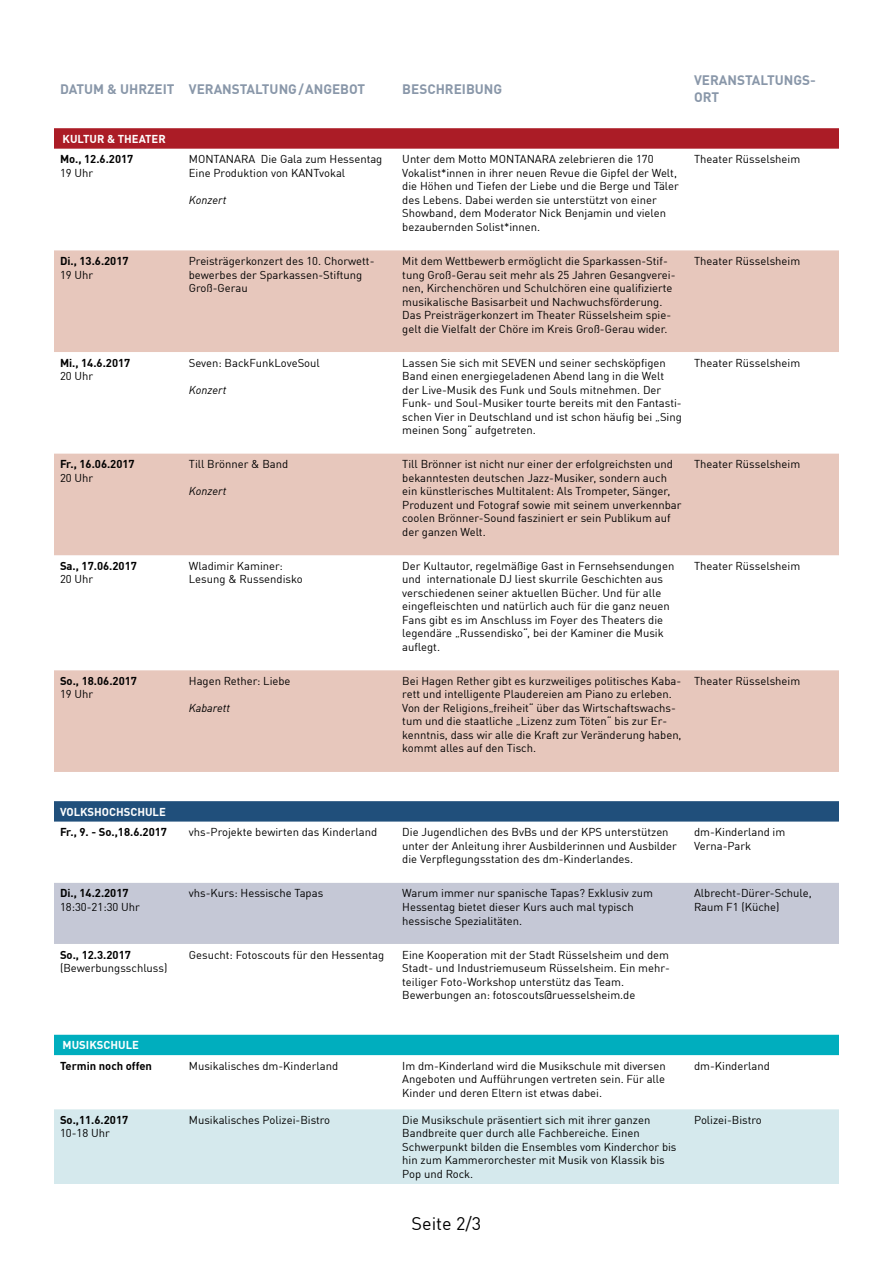
<style>
.page{position:relative;width:893px;height:1263px;background:#fff}
.page>*{position:absolute;margin:0;border:0;box-sizing:border-box;transform-origin:0 0}
.t1{font:18px "DIN Offc";color:#000}
.t2{font:700 13.5px/16.2px "DIN Offc";color:#8997a9}
.t3{font:11.25px/13.5px "DIN Offc";color:#000}
.t4{font:700 11.25px "DIN Offc";color:#000}
.t5{font:700 11.25px "DIN Offc";color:#fff}
.t6{font:italic 11.25px "DIN Offc";color:#000}
</style>
<div class="page">
<svg style="left:54px;top:128px;width:785px;height:21px;background:#ad212b"></svg>
<svg style="left:54px;top:250px;width:785px;height:522px;fill:#e7c7bc"></svg>
<svg style="left:54px;top:801px;width:785px;height:21px;background:#26537e"></svg>
<div style="left:54px;top:883px;width:785px;height:61px;background:#c5c8d6"></div>
<div style="left:54px;top:1035px;width:785px;height:21px;background:#00aebe"></div>
<div style="left:54px;top:1109px;width:785px;height:75px;background:#d5e9ed"></div>
<p class="t2" style="left:60px;top:80px;width:19px">DATUM</p>
<p class="t2" style="left:107px;top:80px;width:55px">&amp; UHRZEIT</p>
<p class="t2" style="left:189px;top:80px;width:18px">VERANSTALTUNG</p>
<p class="t2" style="left:298px;top:80px;width:68px">/ANGEBOT</p>
<p class="t2" style="left:402px;top:80px;width:43px">BESCHREIBUNG</p>
<p class="t2" style="left:694px;top:72px;width:123px">VERANSTALTUNGS-<br>ORT</p>
<p class="t5" style="left:63px;top:131px;width:105px">KULTUR &amp; THEATER</p>
<p class="t4" style="left:60px;top:152px;width:75px">MO., 12.6.2017</p>
<p class="t3" style="left:60px;top:166px;width:35px">19 Uhr</p>
<p class="t3" style="left:189px;top:152px;width:195px">MONTANARA Die Gala zum Hessentag<br>Eine Produktion von KANTvokal</p>
<p class="t6" style="left:189px;top:193px;width:39px">Konzert</p>
<p class="t3" style="left:402px;top:152px;width:278px">Unter dem Motto MONTANARA zelebrieren die 170<br>Vokalist*innen in ihrer neuen Revue die Gipfel der Welt, die Höhen und Tiefen der Liebe und die Berge und Täler des Lebens. Dabei werden sie unterstützt von einer Showband, dem Moderator Nick Benjamin und vielen bezaubernden Solist*innen.</p>
<p class="t3" style="left:694px;top:152px;width:108px">Theater Rüsselsheim</p>
<p class="t4" style="left:60px;top:254px;width:70px">DI., 13.6.2017</p>
<p class="t3" style="left:60px;top:267px;width:35px">19 Uhr</p>
<p class="t3" style="left:189px;top:254px;width:187px">Preisträgerkonzert des 10. Chorwett&shy;bewerbes der Sparkassen-Stiftung<br>Groß-Gerau</p>
<p class="t3" style="left:402px;top:254px;width:275px">Mit dem Wettbewerb ermöglicht die Sparkassen-Stif&shy;tung Groß-Gerau seit mehr als 25 Jahren Gesangverei&shy;nen, Kirchenchören und Schulchören eine qualifizierte musikalische Basisarbeit und Nachwuchsförderung.<br>Das Preisträgerkonzert im Theater Rüsselsheim spie&shy;gelt die Vielfalt der Chöre im Kreis Groß-Gerau wider.</p>
<p class="t3" style="left:694px;top:254px;width:108px">Theater Rüsselsheim</p>
<p class="t4" style="left:60px;top:355px;width:72px">MI., 14.6.2017</p>
<p class="t3" style="left:60px;top:369px;width:35px">20 Uhr</p>
<p class="t3" style="left:189px;top:356px;width:133px">Seven: BackFunkLoveSoul</p>
<p class="t6" style="left:189px;top:383px;width:39px">Konzert</p>
<p class="t3" style="left:402px;top:356px;width:281px">Lassen Sie sich mit SEVEN und seiner sechsköpfigen Band einen energiegeladenen Abend lang in die Welt der Live-Musik des Funk und Souls mitnehmen. Der Funk- und Soul-Musiker tourte bereits mit den Fantasti&shy;schen Vier in Deutschland und ist schon häufig bei „Sing meinen Song“ aufgetreten.</p>
<p class="t3" style="left:694px;top:356px;width:108px">Theater Rüsselsheim</p>
<p class="t4" style="left:60px;top:457px;width:76px">FR., 16.06.2017</p>
<p class="t3" style="left:60px;top:471px;width:35px">20 Uhr</p>
<p class="t3" style="left:189px;top:457px;width:101px">Till Brönner &amp; Band</p>
<p class="t6" style="left:189px;top:484px;width:39px">Konzert</p>
<p class="t3" style="left:402px;top:457px;width:281px">Till Brönner ist nicht nur einer der erfolgreichsten und bekanntesten deutschen Jazz-Musiker, sondern auch ein künstlerisches Multitalent: Als Trompeter, Sänger, Produzent und Fotograf sowie mit seinem unverkennbar coolen Brönner-Sound fasziniert er sein Publikum auf der ganzen Welt.</p>
<p class="t3" style="left:694px;top:457px;width:108px">Theater Rüsselsheim</p>
<p class="t4" style="left:60px;top:558px;width:78px">SA., 17.06.2017</p>
<p class="t3" style="left:60px;top:572px;width:35px">20 Uhr</p>
<p class="t3" style="left:189px;top:559px;width:115px">Wladimir Kaminer:<br>Lesung &amp; Russendisko</p>
<p class="t3" style="left:402px;top:559px;width:273px">Der Kultautor, regelmäßige Gast in Fernsehsendungen und internationale DJ liest skurrile Geschichten aus verschiedenen seiner aktuellen Bücher. Und für alle eingefleischten und natürlich auch für die ganz neuen Fans gibt es im Anschluss im Foyer des Theaters die legendäre „Russendisko“, bei der Kaminer die Musik auflegt.</p>
<p class="t3" style="left:694px;top:559px;width:108px">Theater Rüsselsheim</p>
<p class="t4" style="left:60px;top:673px;width:78px">SO., 18.06.2017</p>
<p class="t3" style="left:60px;top:687px;width:35px">19 Uhr</p>
<p class="t3" style="left:189px;top:674px;width:103px">Hagen Rether: Liebe</p>
<p class="t6" style="left:189px;top:701px;width:43px">Kabarett</p>
<p class="t3" style="left:402px;top:674px;width:281px">Bei Hagen Rether gibt es kurzweiliges politisches Kaba&shy;rett und intelligente Plaudereien am Piano zu erleben.<br>Von der Religions„freiheit“ über das Wirtschaftswachs&shy;tum und die staatliche „Lizenz zum Töten“ bis zur Er&shy;kenntnis, dass wir alle die Kraft zur Veränderung haben, kommt alles auf den Tisch.</p>
<p class="t3" style="left:694px;top:674px;width:108px">Theater Rüsselsheim</p>
<p class="t5" style="left:60px;top:804px;width:107px">VOLKSHOCHSCHULE</p>
<p class="t4" style="left:60px;top:825px;width:109px">FR., 9. - SO.,18.6.2017</p>
<p class="t3" style="left:189px;top:825px;width:190px">vhs-Projekte bewirten das Kinderland</p>
<p class="t3" style="left:402px;top:825px;width:276px">Die Jugendlichen des BvBs und der KPS unterstützen unter der Anleitung ihrer Ausbilderinnen und Ausbilder die Verpflegungsstation des dm-Kinderlandes.</p>
<p class="t3" style="left:694px;top:825px;width:93px">dm-Kinderland im<br>Verna-Park</p>
<p class="t4" style="left:60px;top:886px;width:70px">DI., 14.2.2017</p>
<p class="t3" style="left:60px;top:900px;width:81px">18:30-21:30 Uhr</p>
<p class="t3" style="left:189px;top:886px;width:136px">vhs-Kurs: Hessische Tapas</p>
<p class="t3" style="left:402px;top:886px;width:252px">Warum immer nur spanische Tapas? Exklusiv zum<br>Hessentag bietet dieser Kurs auch mal typisch hessische Spezialitäten.</p>
<p class="t3" style="left:694px;top:886px;width:119px">Albrecht-Dürer-Schule,<br>Raum F1 (Küche)</p>
<p class="t4" style="left:60px;top:947px;width:72px">SO., 12.3.2017</p>
<p class="t3" style="left:60px;top:961px;width:109px">(Bewerbungsschluss)</p>
<p class="t3" style="left:189px;top:947px;width:197px">Gesucht: Fotoscouts für den Hessentag</p>
<p class="t3" style="left:402px;top:947px;width:269px">Eine Kooperation mit der Stadt Rüsselsheim und dem Stadt- und Industriemuseum Rüsselsheim. Ein mehr&shy;teiliger Foto-Workshop unterstütz das Team.<br>Bewerbungen an: fotoscouts@ruesselsheim.de</p>
<p class="t5" style="left:63px;top:1038px;width:78px">MUSIKSCHULE</p>
<p class="t4" style="left:60px;top:1058px;width:94px">TERMIN NOCH OFFEN</p>
<p class="t3" style="left:189px;top:1059px;width:151px">Musikalisches dm-Kinderland</p>
<p class="t3" style="left:402px;top:1059px;width:265px;text-align:justify">Im dm-Kinderland wird die Musikschule mit diversen Angeboten und Aufführungen vertreten sein. Für alle Kinder und deren Eltern ist etwas dabei.</p>
<p class="t3" style="left:694px;top:1059px;width:77px">dm-Kinderland</p>
<p class="t4" style="left:60px;top:1112px;width:70px">SO.,11.6.2017</p>
<p class="t3" style="left:60px;top:1126px;width:51px">10-18 Uhr</p>
<p class="t3" style="left:189px;top:1113px;width:143px">Musikalisches Polizei-Bistro</p>
<p class="t3" style="left:402px;top:1113px;width:276px">Die Musikschule präsentiert sich mit ihrer ganzen Bandbreite quer durch alle Fachbereiche. Einen Schwerpunkt bilden die Ensembles vom Kinderchor bis hin zum Kammerorchester mit Musik von Klassik bis Pop und Rock.</p>
<p class="t3" style="left:694px;top:1113px;width:69px">Polizei-Bistro</p>
<h1 class="t1" style="left:412px;top:1212px;width:71px">Seite 2/3</h1>
</div>
